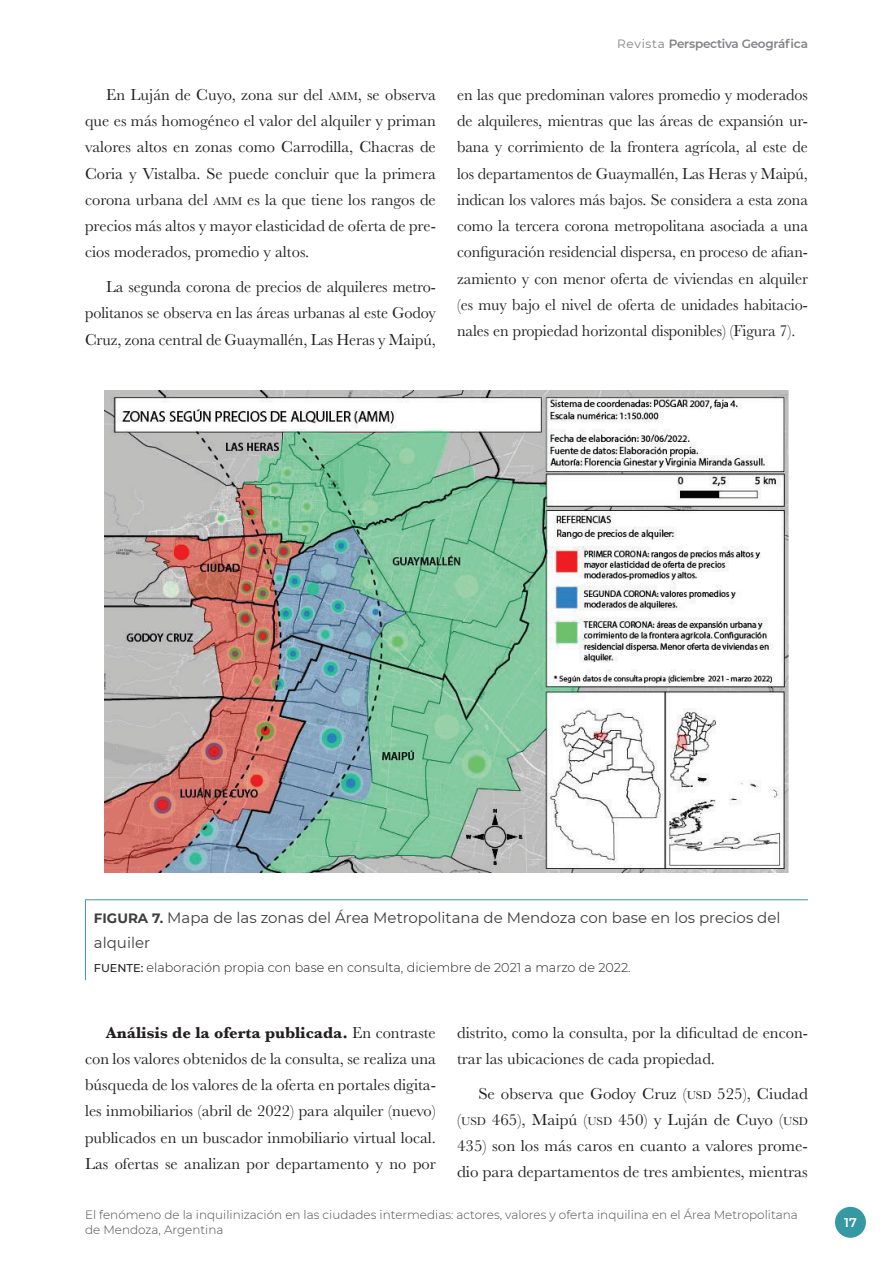
<style>
.page{position:relative;width:893px;height:1263px;background:#fff}
.page>*{position:absolute;margin:0;border:0;box-sizing:border-box;transform-origin:0 0}
.t1{font:16.5px/26.2px "Baskerville";color:#231f20;text-align:justify}
.t2{font:15px/25.5px "Montserrat";color:#3e3e3f}
.t3{font:300 12.75px "Montserrat";color:#231f20}
.t4{font:600 12.75px "Montserrat";color:#fff}
.t5{font:300 12px/15px "Montserrat";color:#4b4c4d}
.t6{font:600 12px "Montserrat";letter-spacing:-.02em;color:#808285}
.s1{font-size:11.7px}
.s2{font-weight:400}
.s3{font-weight:700;font-size:13.5px}
.s4{font-weight:500;font-size:11.25px}
.s5{font-weight:700}
</style>
<div class="page">
<div style="left:835px;top:1207px;width:31px;height:31px;background:#3698a3;border-radius:50%"></div>
<hr style="left:85px;top:899px;width:723px;height:1px;background:#3698a3">
<hr style="left:85px;top:900px;width:1px;height:80px;background:#3698a3">
<img style="left:105px;top:390px;width:683px;height:483px">
<p class="t1" style="left:85px;top:82px;width:352px;text-indent:21px">En Luján de Cuyo, zona sur del <span class="s1">AMM</span>, se observa que es más homogéneo el valor del alquiler y priman valores altos en zonas como Carrodilla, Chacras de Coria y Vistalba. Se puede concluir que la primera corona urbana del <span class="s1">AMM</span> es la que tiene los rangos de precios más altos y mayor elasticidad de oferta de pre&shy;cios moderados, promedio y altos.</p>
<p class="t1" style="left:85px;top:274px;width:352px;text-indent:21px">La segunda corona de precios de alquileres metro&shy;politanos se observa en las áreas urbanas al este Godoy Cruz, zona central de Guaymallén, Las Heras y Maipú,</p>
<p class="t6" style="left:617px;top:36px;width:192px"><span class="s2">Revista</span> Perspectiva Geográfica</p>
<p class="t1" style="left:457px;top:82px;width:352px">en las que predominan valores promedio y moderados de alquileres, mientras que las áreas de expansión ur&shy;bana y corrimiento de la frontera agrícola, al este de los departamentos de Guaymallén, Las Heras y Maipú, indican los valores más bajos. Se considera a esta zona como la tercera corona metropolitana asociada a una configuración residencial dispersa, en proceso de afian&shy;zamiento y con menor oferta de viviendas en alquiler (es muy bajo el nivel de oferta de unidades habitacio&shy;nales en propiedad horizontal disponibles) (Figura 7).</p>
<p class="t2" style="left:94px;top:904px;width:688px"><span class="s3">FIGURA 7.</span> Mapa de las zonas del Área Metropolitana de Mendoza con base en los precios del alquiler</p>
<p class="t3" style="left:94px;top:958px;width:538px"><span class="s4">FUENTE:</span> elaboración propia con base en consulta, diciembre de 2021 a marzo de 2022.</p>
<p class="t1" style="left:85px;top:1019px;width:352px;text-indent:21px"><span class="s5">Análisis de la oferta publicada.</span> En contraste con los valores obtenidos de la consulta, se realiza una búsqueda de los valores de la oferta en portales digita&shy;les inmobiliarios (abril de 2022) para alquiler (nuevo) publicados en un buscador inmobiliario virtual local.<br>Las ofertas se analizan por departamento y no por</p>
<p class="t1" style="left:457px;top:1019px;width:352px">distrito, como la consulta, por la dificultad de encon&shy;trar las ubicaciones de cada propiedad.</p>
<p class="t1" style="left:457px;top:1080px;width:352px;text-indent:21px">Se observa que Godoy Cruz (<span class="s1">USD</span> 525), Ciudad (<span class="s1">USD</span> 465), Maipú (<span class="s1">USD</span> 450) y Luján de Cuyo (<span class="s1">USD </span>435) son los más caros en cuanto a valores prome&shy;dio para departamentos de tres ambientes, mientras</p>
<p class="t5" style="left:85px;top:1206px;width:714px">El fenómeno de la inquilinización en las ciudades intermedias: actores, valores y oferta inquilina en el Área Metropolitana de Mendoza, Argentina</p>
<p class="t4" style="left:844px;top:1213px;width:14px">17</p>
</div>
